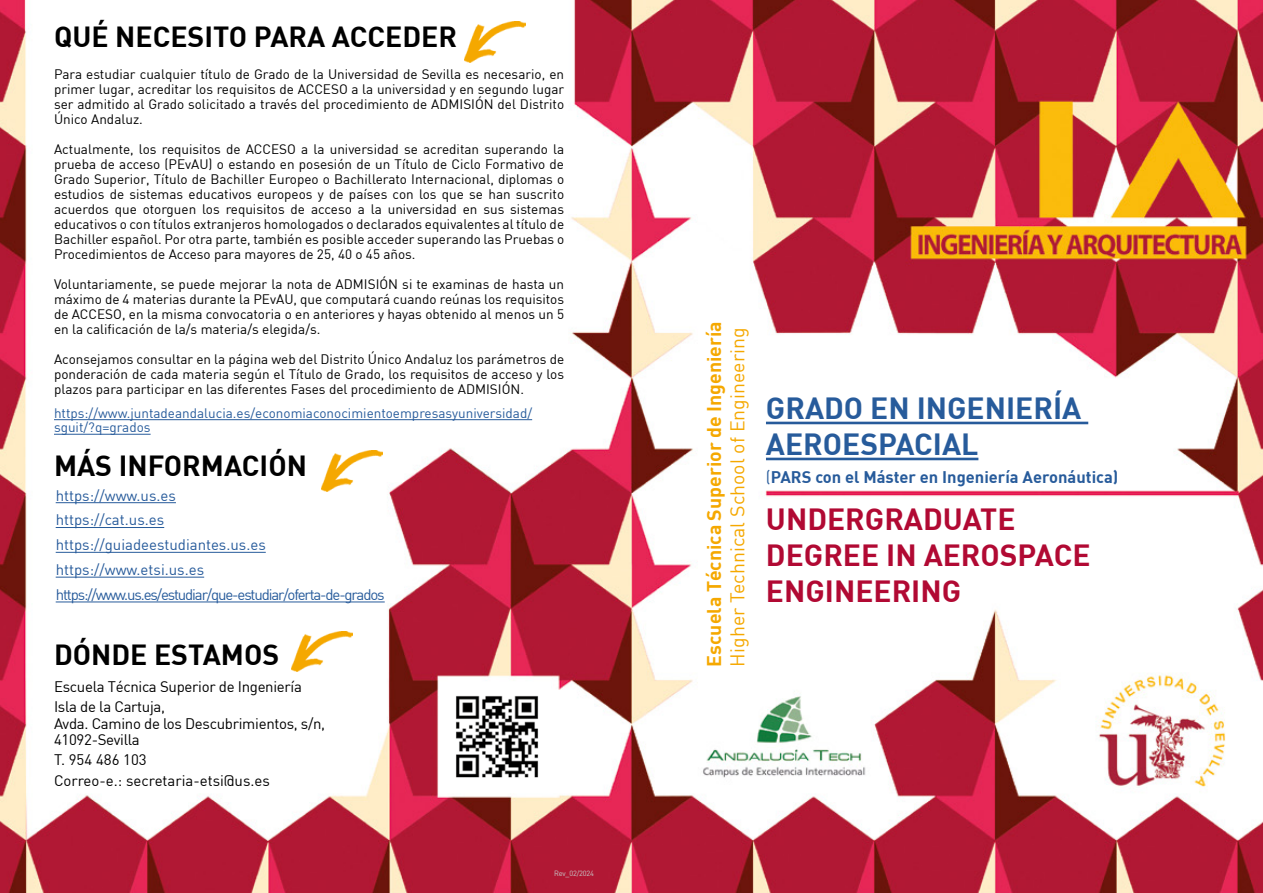
<style>
.page{position:relative;width:1263px;height:893px;background:#fff}
.page>*{position:absolute;margin:0;border:0;box-sizing:border-box;transform-origin:0 0}
.t1{font:700 30px/36px "DIN";color:#b10933}
.t2{font:700 30px/36px "DIN";color:#275b9b}
.t3{font:700 28.5px "DIN";color:#000}
.t4{font:700 19.5px "DIN";color:#f5a800}
.t5{font:19.5px "DIN";color:#f5a800}
.t6{font:700 16.5px "DIN";color:#275b9b}
.t7{font:15px/24.8px "DIN";color:#275b9b}
.t8{font:15px/20.5px "DIN";letter-spacing:-.02em;color:#000}
.t9{font:15px/20.5px "DIN";color:#000}
.t10{font:13.5px/15px "DIN";color:#000;text-align:justify}
.t11{font:13.5px/14.5px "DIN";color:#275b9b}
.t12{font:7.5px "DIN";letter-spacing:-.02em;color:#c7c7c7}
.s1{font-weight:400}
</style>
<div class="page">
<img style="left:0;top:0;width:1263px;height:893px">
<hr style="left:766px;top:422px;width:322px;height:2px;background:#275b9b">
<hr style="left:766px;top:458px;width:212px;height:2px;background:#275b9b">
<img style="left:444px;top:683px;width:107px;height:107px">
<img style="left:464px;top:22px;width:62px;height:40px">
<hr style="left:56px;top:502px;width:120px;height:1px;background:#275b9b">
<hr style="left:56px;top:527px;width:108px;height:1px;background:#275b9b">
<hr style="left:56px;top:552px;width:210px;height:1px;background:#275b9b">
<hr style="left:56px;top:577px;width:148px;height:1px;background:#275b9b">
<hr style="left:56px;top:602px;width:329px;height:1px;background:#275b9b">
<img style="left:322px;top:451px;width:61px;height:40px">
<img style="left:291px;top:631px;width:61px;height:41px">
<hr style="left:54px;top:419px;width:478px;height:1px;background:#275b9b">
<hr style="left:54px;top:434px;width:97px;height:1px;background:#275b9b">
<h2 class="t3" style="left:54px;top:18px;width:405px">QUÉ NECESITO PARA ACCEDER</h2>
<p class="t10" style="left:54px;top:66px;width:512px">Para estudiar cualquier título de Grado de la Universidad de Sevilla es necesario, en primer lugar, acreditar los requisitos de ACCESO a la universidad y en segundo lugar ser admitido al Grado solicitado a través del procedimiento de ADMISIÓN del Distrito Único Andaluz.</p>
<p class="t10" style="left:54px;top:141px;width:512px">Actualmente, los requisitos de ACCESO a la universidad se acreditan superando la prueba de acceso (PEvAU) o estando en posesión de un Título de Ciclo Formativo de Grado Superior, Título de Bachiller Europeo o Bachillerato Internacional, diplomas o estudios de sistemas educativos europeos y de países con los que se han suscrito acuerdos que otorguen los requisitos de acceso a la universidad en sus sistemas educativos o con títulos extranjeros homologados o declarados equivalentes al título de Bachiller español. Por otra parte, también es posible acceder superando las Pruebas o Procedimientos de Acceso para mayores de 25, 40 o 45 años.</p>
<p class="t10" style="left:54px;top:276px;width:512px">Voluntariamente, se puede mejorar la nota de ADMISIÓN si te examinas de hasta un máximo de 4 materias durante la PEvAU, que computará cuando reúnas los requisitos de ACCESO, en la misma convocatoria o en anteriores y hayas obtenido al menos un 5 en la calificación de la/s materia/s elegida/s.</p>
<p class="t10" style="left:54px;top:351px;width:512px">Aconsejamos consultar en la página web del Distrito Único Andaluz los parámetros de ponderación de cada materia según el Título de Grado, los requisitos de acceso y los plazos para participar en las diferentes Fases del procedimiento de ADMISIÓN.</p>
<p class="t11" style="left:54px;top:405px;width:480px">https://www.juntadeandalucia.es/economiaconocimientoempresasyuniversidad/ sguit/?q=grados</p>
<h2 class="t3" style="left:54px;top:447px;width:254px">MÁS INFORMACIÓN</h2>
<p class="t7" style="left:56px;top:482px;width:330px">https://www.us.es<br>https://cat.us.es<br>https://guiadeestudiantes.us.es https://www.etsi.us.es https://www.us.es/estudiar/que-estudiar/oferta-de-grados</p>
<h2 class="t3" style="left:54px;top:636px;width:227px">DÓNDE ESTAMOS</h2>
<p class="t8" style="left:54px;top:676px;width:249px">Escuela Técnica Superior de Ingeniería<br>Isla de la Cartuja,</p>
<p class="t8" style="left:54px;top:715px;width:273px;line-height:16.4px">Avda. Camino de los Descubrimientos, s/n,<br>41092-Sevilla</p>
<p class="t9" style="left:54px;top:749px;width:217px">T. 954 486 103<br>Correo-e.: secretaria-etsi@us.es</p>
<p class="t12" style="left:554px;top:869px;width:42px">Rev_02/2024</p>
<h3 class="t4" style="left:701px;top:666px;width:347px;rotate:-90deg">Escuela Técnica Superior de Ingeniería</h3>
<h3 class="t5" style="left:725px;top:666px;width:340px;rotate:-90deg">Higher Technical School of Engineering</h3>
<h1 class="t2" style="left:766px;top:389px;width:317px">GRADO EN INGENIERÍA<br>AEROESPACIAL</h1>
<p class="t6" style="left:766px;top:466px;width:354px"><span class="s1">(</span>PARS con el Máster en Ingeniería Aeronáutica)</p>
<h1 class="t1" style="left:766px;top:499px;width:326px">UNDERGRADUATE<br>DEGREE IN AEROSPACE<br>ENGINEERING</h1>
</div>
